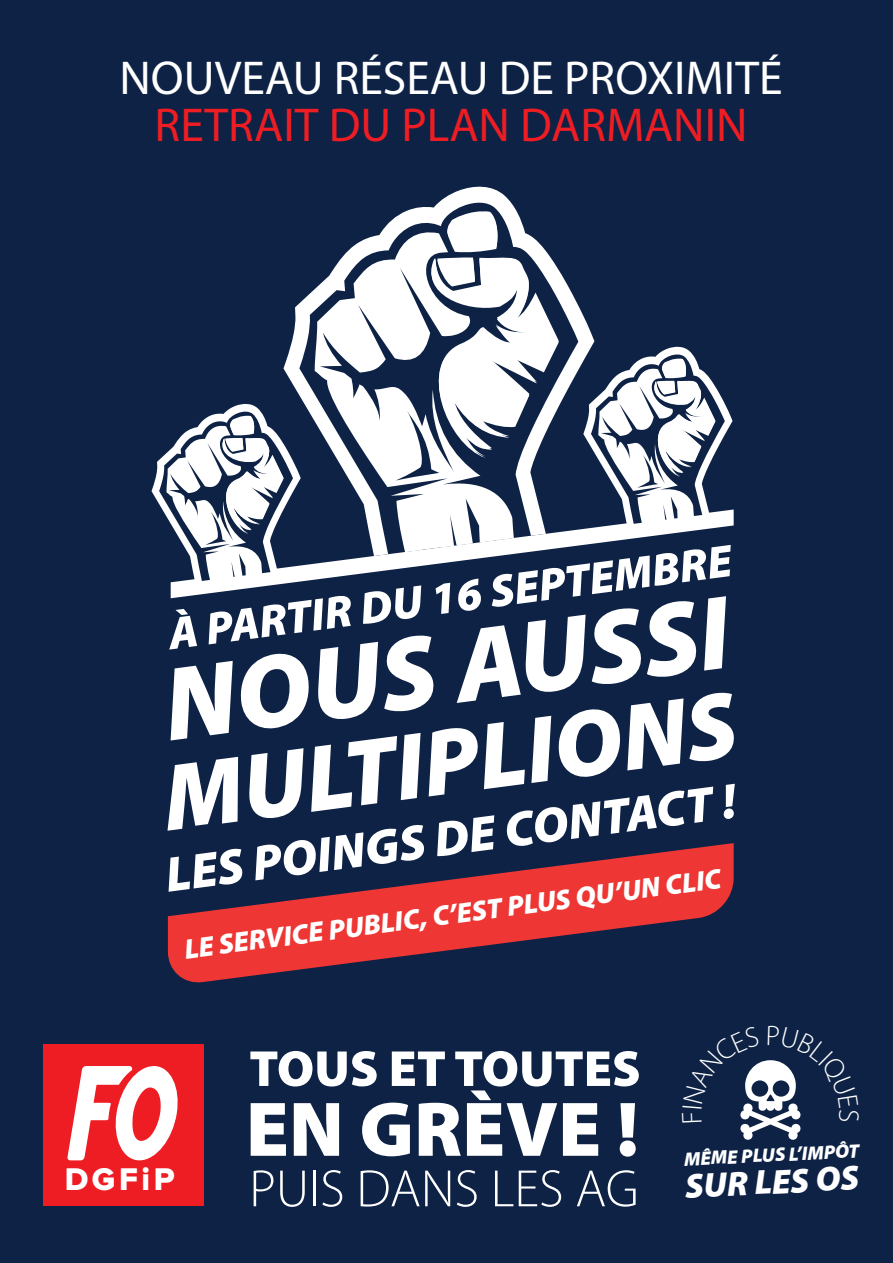
<style>
.page{position:relative;width:893px;height:1263px;background:#0d2245}
.page>*{position:absolute;margin:0;border:0;box-sizing:border-box;transform-origin:0 0}
.t1{font:italic 900 105.15px "Myriad Pro";color:#fff}
.t2{font:italic 900 95.1px "Myriad Pro";color:#fff}
.t3{font:900 78.15px "Myriad Pro";color:#fff}
.t4{font:300 52.95px "Myriad Pro";color:#fff}
.t5{font:900 51.15px "Myriad Pro";color:#fff}
.t6{font:italic 900 49.8px "Myriad Pro";color:#fff}
.t7{font:47.7px "Myriad Pro";color:#fff}
.t8{font:47.7px "Myriad Pro";color:#ee1d23}
.t9{font:italic 900 45.75px "Myriad Pro";color:#fff}
.t10{font:italic 900 34.8px "Myriad Pro";color:#fff}
.t11{font:32.55px "Proxima Nova Extrabld";letter-spacing:.11em;color:#fff}
.t12{font:italic 900 28.2px "Myriad Pro";color:#fff}
.t13{font:italic 900 19.5px "Myriad Pro";color:#fff}
</style>
<div class="page">
<svg style="left:283px;top:186px;width:311px;height:209px"></svg>
<svg style="left:299px;top:194px;width:279px;height:315px"></svg>
<svg style="left:171px;top:509px;width:563px;height:89px"></svg>
<svg style="left:416px;top:209px;width:143px;height:247px"></svg>
<svg style="left:168px;top:843px;width:566px;height:140px"></svg>
<div style="left:43px;top:1044px;width:161px;height:161px;background:#ee1d23"></div>
<svg style="left:67px;top:1066px;width:111px;height:94px"></svg>
<svg style="left:152px;top:403px;width:149px;height:178px"></svg>
<svg style="left:583px;top:346px;width:149px;height:178px"></svg>
<svg style="left:740px;top:1060px;width:61px;height:80px"></svg>
<h3 class="t7" style="left:120px;top:49px;width:665px">NOUVEAU RÉSEAU DE PROXIMITÉ</h3>
<h3 class="t8" style="left:155px;top:95px;width:594px">RETRAIT DU PLAN DARMANIN</h3>
<h3 class="t9" style="left:165px;top:602px;width:569px;rotate:-7deg">À PARTIR DU 16 SEPTEMBRE</h3>
<h1 class="t1" style="left:156px;top:634px;width:571px;rotate:-7deg">NOUS AUSSI</h1>
<h2 class="t2" style="left:156px;top:734px;width:579px;rotate:-7deg">MULTIPLIONS</h2>
<h3 class="t6" style="left:162px;top:840px;width:576px;rotate:-7deg">LES POINGS DE CONTACT !</h3>
<p class="t12" style="left:182px;top:933px;width:543px;rotate:-8deg">LE SERVICE PUBLIC, C’EST PLUS QU’UN CLIC</p>
<p class="t11" style="left:65px;top:1164px;width:112px">DGFiP</p>
<h3 class="t5" style="left:249px;top:1040px;width:393px">TOUS ET TOUTES</h3>
<h3 class="t3" style="left:246px;top:1085px;width:394px">EN GRÈVE !</h3>
<h3 class="t4" style="left:249px;top:1157px;width:391px">PUIS DANS LES AG</h3>
<p class="t13" style="left:683px;top:1146px;width:177px;rotate:-3deg">MÊME PLUS L’IMPÔT</p>
<p class="t10" style="left:684px;top:1163px;width:175px;rotate:-3deg">SUR LES OS</p>
</div>
